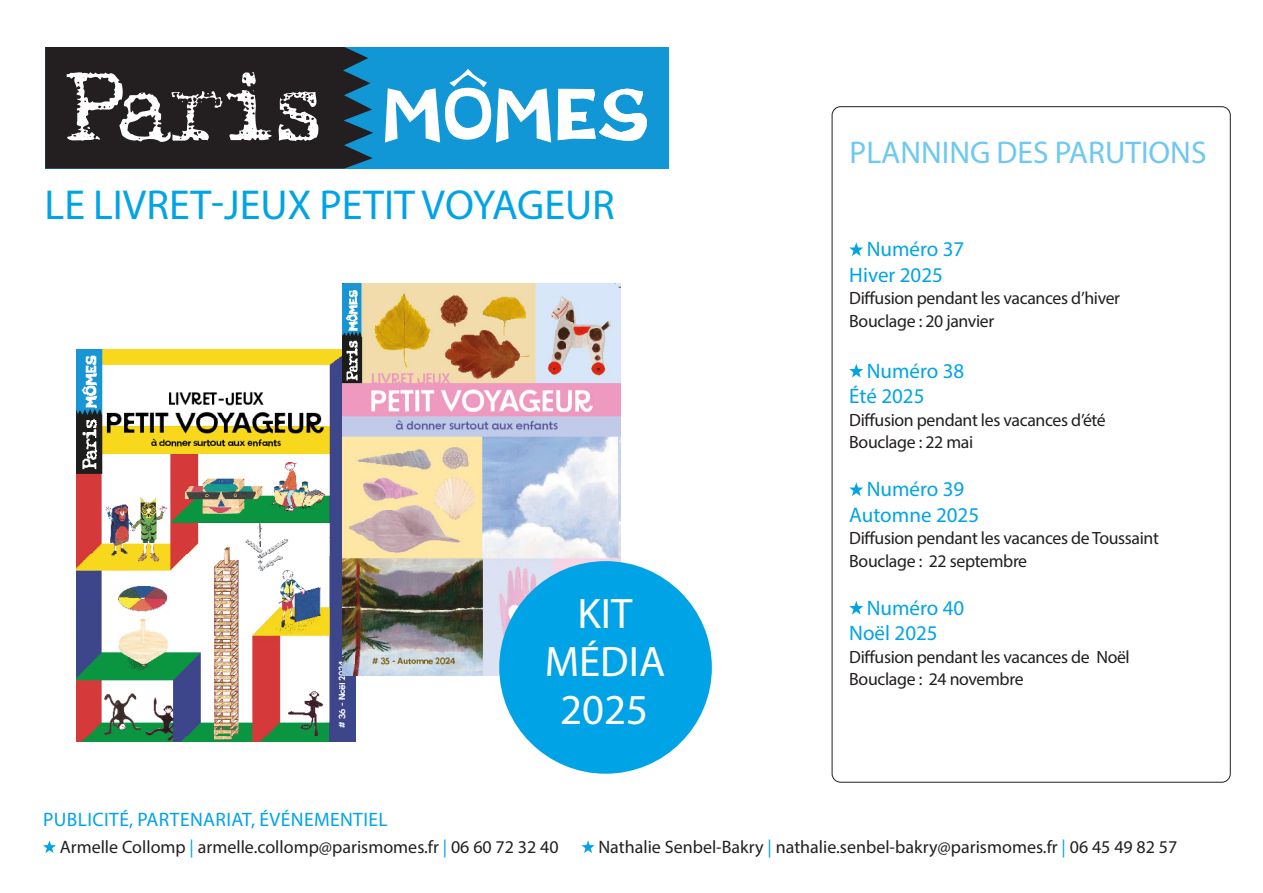
<style>
.page{position:relative;width:1263px;height:893px;background:#fff}
.page>*{position:absolute;margin:0;border:0;box-sizing:border-box;transform-origin:0 0}
.t1{font:42.9px "Myriad Pro";color:#fff}
.t2{font:42px "Myriad Pro";color:#00a4e6}
.t3{font:31.5px "Myriad Pro";color:#6ec8f1}
.t4{font:21px "Myriad Pro";color:#00a4e6}
.t5{font:19.5px "Myriad Pro";letter-spacing:.02em;color:#00a4e6}
.t6{font:18px "Myriad Pro";color:#231f20}
.t7{font:17.85px "Myriad Pro";letter-spacing:-.02em;color:#231f20}
.s1{color:#00a4e6}
</style>
<div class="page">
<img style="left:77px;top:349px;width:278px;height:392px">
<svg style="left:43px;top:840px;width:13px;height:13px"></svg>
<svg style="left:582px;top:840px;width:13px;height:13px"></svg>
<svg style="left:849px;top:242px;width:14px;height:14px"></svg>
<svg style="left:849px;top:364px;width:14px;height:14px"></svg>
<svg style="left:849px;top:482px;width:14px;height:14px"></svg>
<svg style="left:849px;top:601px;width:14px;height:14px"></svg>
<img style="left:342px;top:284px;width:278px;height:392px">
<div style="left:499px;top:561px;width:213px;height:213px;background:#00a4e6;border-radius:50%"></div>
<div style="left:45px;top:47px;width:623px;height:122px;background:#1197d6"></div>
<svg style="left:45px;top:47px;width:328px;height:122px"></svg>
<svg style="left:385px;top:69px;width:166px;height:74px"></svg>
<svg style="left:558px;top:88px;width:89px;height:53px"></svg>
<p class="t2" style="left:45px;top:179px;width:572px">LE LIVRET-JEUX PETIT VOYAGEUR</p>
<p class="t1" style="left:578px;top:587px;width:56px">KIT</p>
<p class="t1" style="left:545px;top:635px;width:122px">MÉDIA</p>
<p class="t1" style="left:560px;top:683px;width:89px">2025</p>
<p class="t3" style="left:850px;top:133px;width:358px">PLANNING DES PARUTIONS</p>
<p class="t4" style="left:867px;top:236px;width:99px">Numéro 37</p>
<p class="t4" style="left:849px;top:262px;width:95px">Hiver 2025</p>
<p class="t7" style="left:849px;top:287px;width:272px">Diffusion pendant les vacances d’hiver</p>
<p class="t7" style="left:849px;top:310px;width:146px">Bouclage : 20 janvier</p>
<p class="t4" style="left:867px;top:358px;width:99px">Numéro 38</p>
<p class="t4" style="left:849px;top:383px;width:77px">Été 2025</p>
<p class="t7" style="left:849px;top:409px;width:258px">Diffusion pendant les vacances d’été</p>
<p class="t7" style="left:849px;top:431px;width:125px">Bouclage : 22 mai</p>
<p class="t4" style="left:867px;top:476px;width:99px">Numéro 39</p>
<p class="t4" style="left:849px;top:502px;width:131px">Automne 2025</p>
<p class="t7" style="left:849px;top:527px;width:311px">Diffusion pendant les vacances de Toussaint</p>
<p class="t7" style="left:849px;top:550px;width:179px">Bouclage : 22 septembre</p>
<p class="t4" style="left:867px;top:595px;width:99px">Numéro 40</p>
<p class="t4" style="left:849px;top:620px;width:90px">Noël 2025</p>
<p class="t7" style="left:849px;top:646px;width:282px">Diffusion pendant les vacances de Noël</p>
<p class="t7" style="left:849px;top:668px;width:176px">Bouclage : 24 novembre</p>
<p class="t5" style="left:43px;top:807px;width:346px">PUBLICITÉ, PARTENARIAT, ÉVÉNEMENTIEL</p>
<p class="t6" style="left:60px;top:836px;width:500px">Armelle Collomp <span class="s1">|</span> armelle.collomp@parismomes.fr <span class="s1">|</span> 06 60 72 32 40</p>
<p class="t6" style="left:598px;top:836px;width:580px">Nathalie Senbel-Bakry <span class="s1">|</span> nathalie.senbel-bakry@parismomes.fr <span class="s1">|</span> 06 45 49 82 57</p>
</div>
